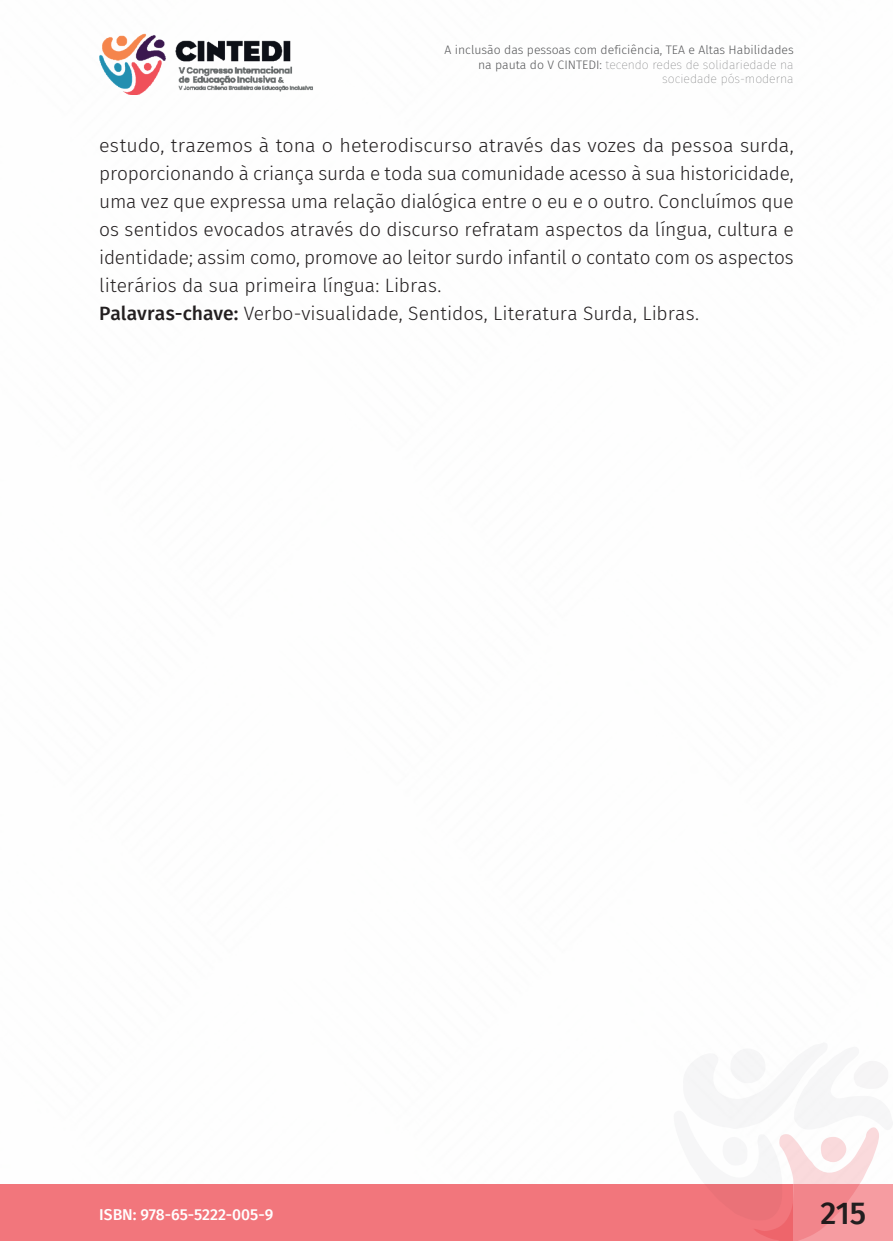
<style>
.page{position:relative;width:893px;height:1241px;background:#fff}
.page>*{position:absolute;margin:0;border:0;box-sizing:border-box;transform-origin:0 0}
.t1{font:500 31.5px "Fira Sans";color:#231f20}
._3_CORPO_RESUMO{font:300 19.25px/28px "Fira Sans";letter-spacing:-.005em;color:#231f20;text-align:justify}
.t2{font:500 15.75px "Fira Sans";color:#fff}
.t3{font:300 12.25px/14.7px "Fira Sans";color:#57585a;text-align:right}
.s1{font-weight:100}
.s2{font-weight:500}
</style>
<div class="page">
<div style="left:0;top:1184px;width:794px;height:56px;background:#f2767c"></div>
<img style="left:99px;top:33px;width:214px;height:61px">
<svg style="left:688px;top:1049px;width:205px;height:191px"></svg>
<p class="t3" style="left:444px;top:42px;width:351px">A inclusão das pessoas com deficiência, TEA e Altas Habilidades na pauta do V CINTEDI: <span class="s1">tecendo redes de solidariedade na sociedade pós-moderna</span></p>
<p class="_3_CORPO_RESUMO" style="left:99px;top:131px;width:696px">estudo, trazemos à tona o heterodiscurso através das vozes da pessoa surda, proporcionando à criança surda e toda sua comunidade acesso à sua historicidade, uma vez que expressa uma relação dialógica entre o eu e o outro. Concluímos que os sentidos evocados através do discurso refratam aspectos da língua, cultura e identidade; assim como, promove ao leitor surdo infantil o contato com os aspectos literários da sua primeira língua: Libras.</p>
<p class="_3_CORPO_RESUMO" style="left:99px;top:299px;width:601px"><span class="s2">Palavras-chave:</span> Verbo-visualidade, Sentidos, Literatura Surda, Libras.</p>
<p class="t2" style="left:99px;top:1201px;width:176px">ISBN: 978-65-5222-005-9</p>
<h1 class="t1" style="left:820px;top:1187px;width:47px">215</h1>
</div>
